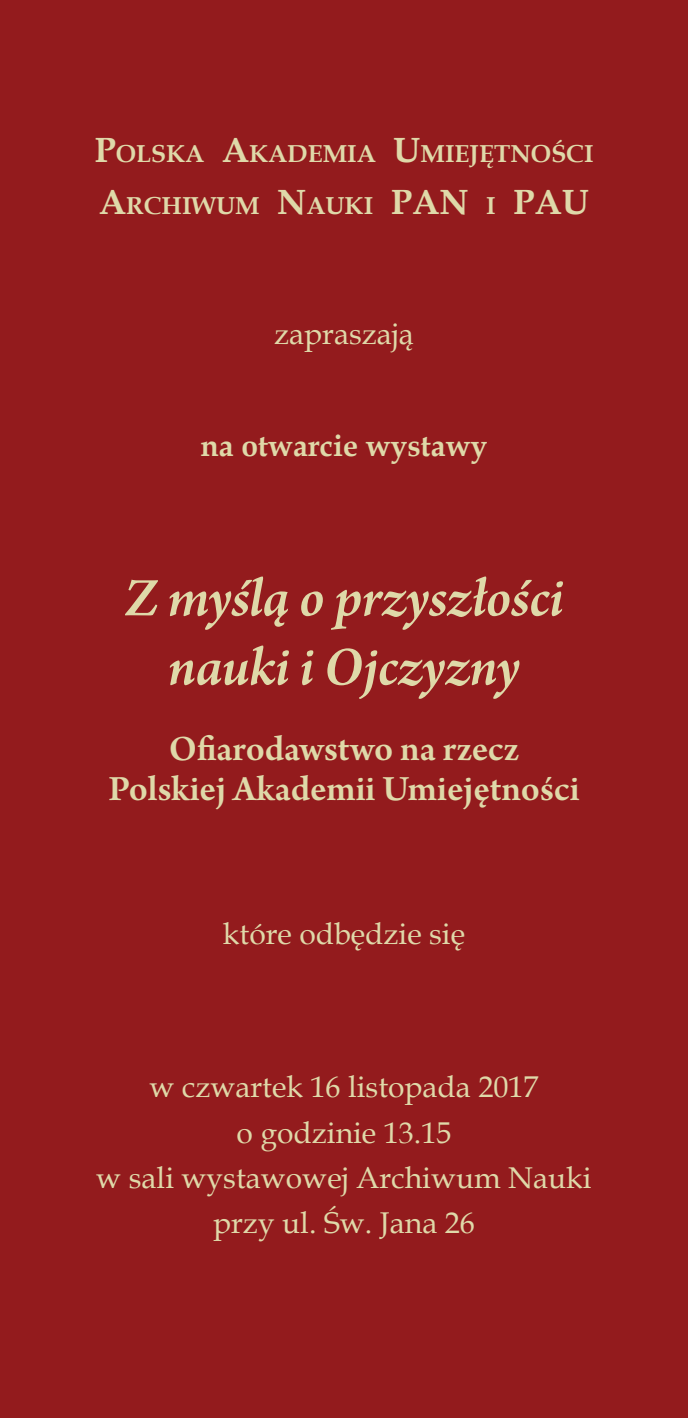
<style>
.page{position:relative;width:688px;height:1418px;background:#fff}
.page>*{position:absolute;margin:0;border:0;box-sizing:border-box;transform-origin:0 0}
.t1{font:italic 600 57.5px/69px "Arno Pro";letter-spacing:-.015em;color:#dfd9a9;text-align:center}
.t2{font:600 37.5px/40px "Arno Pro";color:#dfd9a9;text-align:center}
.t3{font:700 35px "Book Antiqua";color:#dfd9a9}
.t4{font:30px/45px "Book Antiqua";color:#dfd9a9;text-align:center}
.t5{font:700 30px "Book Antiqua";color:#dfd9a9}
.t6{font:700 24.5px/52.5px "Book Antiqua";color:#dfd9a9}
.s1{font-size:35px}
.s2{font-size:24.5px}
</style>
<div class="page">
<div style="left:0;top:0;width:687px;height:1417px;background:#931b1d"></div>
<p class="t6" style="left:94px;top:127px;width:500px"><span class="s1">P</span>OLSKA <span class="s1">A</span>KADEMIA <span class="s1">U</span>MIEJĘTNOŚCI<br><span class="s1">A</span>RCHIWUM <span class="s1">N</span>AUKI <span class="s1">PAN</span></p>
<p class="t3" style="left:486px;top:178px;width:104px"><span class="s2">I</span> PAU</p>
<p class="t4" style="left:274px;top:311px;width:141px">zapraszają</p>
<p class="t5" style="left:200px;top:425px;width:288px">na otwarcie wystawy</p>
<h1 class="t1" style="left:124px;top:566px;width:440px">Z myślą o przyszłości nauki i Ojczyzny</h1>
<p class="t2" style="left:108px;top:731px;width:472px">Ofiarodawstwo na rzecz<br>Polskiej Akademii Umiejętności</p>
<p class="t4" style="left:223px;top:911px;width:243px">które odbędzie się</p>
<p class="t4" style="left:96px;top:1064px;width:496px">w czwartek 16 listopada 2017<br>o godzinie 13.15<br>w sali wystawowej Archiwum Nauki przy ul. Św. Jana 26</p>
</div>
